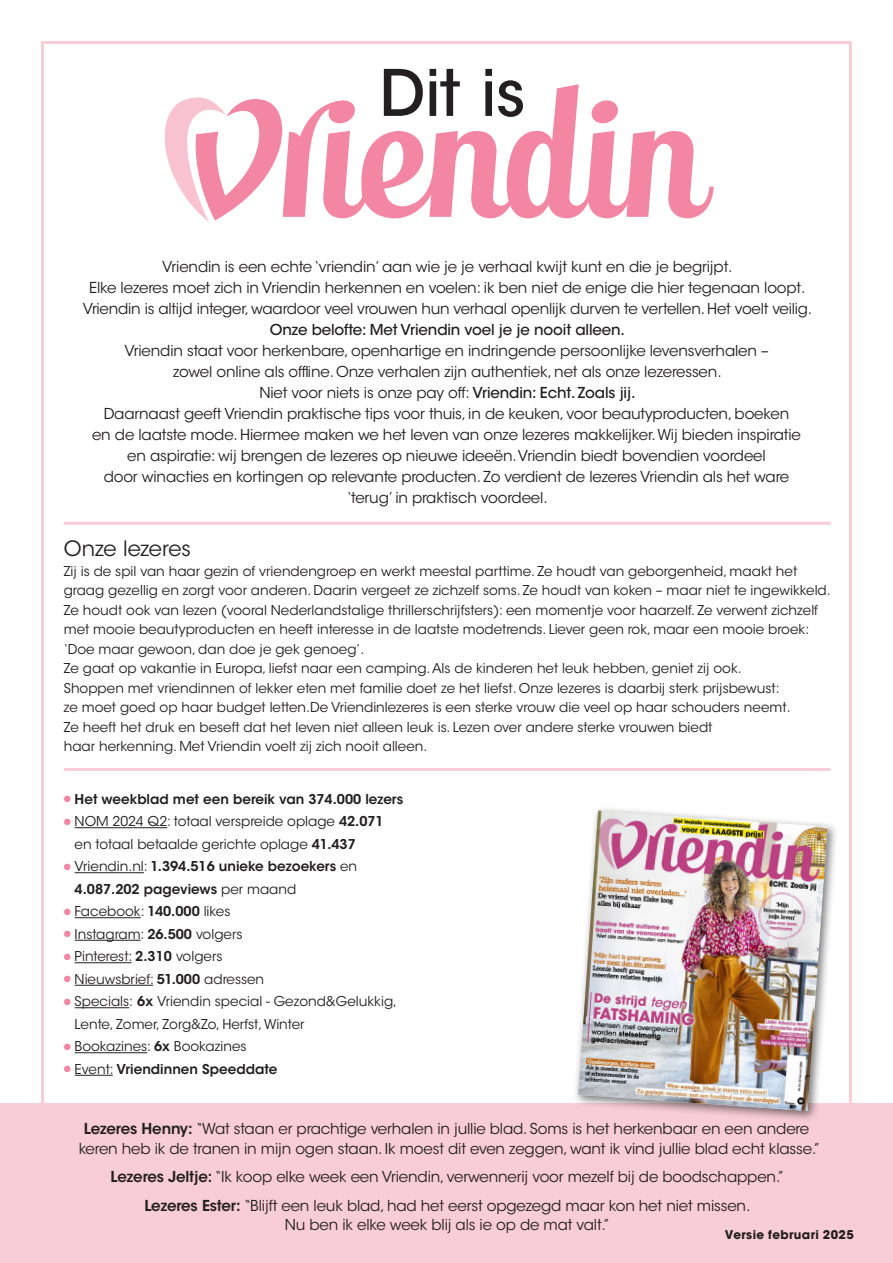
<style>
.page{position:relative;width:893px;height:1263px;background:#fff}
.page>*{position:absolute;margin:0;border:0;box-sizing:border-box;transform-origin:0 0}
.kop{font:500 63.45px "ITC Avant Garde Std";color:#231f20}
.tussenkop_AG{font:21px "ITC Avant Garde Std";letter-spacing:-.005em;color:#231f20}
.intro{font:15px/21px "ITC Avant Garde Std";letter-spacing:-.01em;color:#231f20;text-align:center}
.bodytekst{font:13.5px/19.5px "ITC Avant Garde Std";color:#231f20}
.bodytekst-2{font:600 13.5px/22.5px "ITC Avant Garde Std";color:#231f20}
.bodytekst_theinhardt_regular{font:700 12px "ITC Avant Garde Std";letter-spacing:.03em;color:#231f20}
.s1{font-weight:500}
.s2{color:#f386a3}
.s3{font-weight:600}
.s4{font-weight:400}
</style>
<div class="page">
<div style="left:0;top:1103px;width:893px;height:160px;background:#f9cdd7"></div>
<hr style="left:75px;top:827px;width:92px;height:1px;background:#231f20">
<hr style="left:75px;top:872px;width:69px;height:1px;background:#231f20">
<hr style="left:75px;top:917px;width:66px;height:1px;background:#231f20">
<hr style="left:75px;top:940px;width:66px;height:1px;background:#231f20">
<hr style="left:75px;top:962px;width:56px;height:1px;background:#231f20">
<hr style="left:75px;top:985px;width:78px;height:1px;background:#231f20">
<hr style="left:75px;top:1007px;width:54px;height:1px;background:#231f20">
<hr style="left:75px;top:1052px;width:72px;height:1px;background:#231f20">
<hr style="left:75px;top:1075px;width:38px;height:1px;background:#231f20">
<svg style="left:370px;top:84px;width:344px;height:135px"></svg>
<svg style="left:164px;top:97px;width:206px;height:125px"></svg>
<hr style="left:64px;top:522px;width:767px;height:3px;background:#f9cdd7">
<hr style="left:64px;top:768px;width:767px;height:3px;background:#f9cdd7">
<div style="left:573px;top:805px;width:266px;height:317px;background:#231f20;opacity:.6"></div>
<img style="left:578px;top:810px;width:249px;height:301px">
<p class="kop" style="left:379px;top:54px;width:148px">Dit is</p>
<p class="intro" style="left:83px;top:256px;width:731px">Vriendin is een echte ‘vriendin’ aan wie je je verhaal kwijt kunt en die je begrijpt.<br>Elke lezeres moet zich in Vriendin herkennen en voelen: ik ben niet de enige die hier tegenaan loopt.<br>Vriendin is altijd integer, waardoor veel vrouwen hun verhaal openlijk durven te vertellen. Het voelt veilig.<br><span class="s1">Onze belofte: Met Vriendin voel je je nooit alleen.</span></p>
<p class="intro" style="left:124px;top:340px;width:646px">Vriendin staat voor herkenbare, openhartige en indringende persoonlijke levensverhalen – zowel online als offline. Onze verhalen zijn authentiek, net als onze lezeressen.<br>Niet voor niets is onze pay off: <span class="s1">Vriendin: Echt. Zoals jij.</span></p>
<p class="intro" style="left:92px;top:403px;width:710px">Daarnaast geeft Vriendin praktische tips voor thuis, in de keuken, voor beautyproducten, boeken<br>en de laatste mode. Hiermee maken we het leven van onze lezeres makkelijker. Wij bieden inspiratie en aspiratie: wij brengen de lezeres op nieuwe ideeën. Vriendin biedt bovendien voordeel<br>door winacties en kortingen op relevante producten. Zo verdient de lezeres Vriendin als het ware ‘terug’ in praktisch voordeel.</p>
<p class="tussenkop_AG" style="left:64px;top:536px;width:129px">Onze lezeres</p>
<p class="bodytekst" style="left:64px;top:561px;width:768px">Zij is de spil van haar gezin of vriendengroep en werkt meestal parttime. Ze houdt van geborgenheid, maakt het graag gezellig en zorgt voor anderen. Daarin vergeet ze zichzelf soms. Ze houdt van koken – maar niet te ingewikkeld.<br>Ze houdt ook van lezen (vooral Nederlandstalige thrillerschrijfsters): een momentje voor haarzelf. Ze verwent zichzelf met mooie beautyproducten en heeft interesse in de laatste modetrends. Liever geen rok, maar een mooie broek: ‘Doe maar gewoon, dan doe je gek genoeg’.<br>Ze gaat op vakantie in Europa, liefst naar een camping. Als de kinderen het leuk hebben, geniet zij ook.<br>Shoppen met vriendinnen of lekker eten met familie doet ze het liefst. Onze lezeres is daarbij sterk prijsbewust:<br>ze moet goed op haar budget letten.De Vriendinlezeres is een sterke vrouw die veel op haar schouders neemt.<br>Ze heeft het druk en beseft dat het leven niet alleen leuk is. Lezen over andere sterke vrouwen biedt<br>haar herkenning. Met Vriendin voelt zij zich nooit alleen.</p>
<p class="bodytekst-2" style="left:64px;top:788px;width:341px"><span class="s2">●</span> Het weekblad met een bereik van 374.000 lezers</p>
<p class="bodytekst" style="left:75px;top:810px;width:311px;line-height:22.5px;text-indent:-11px"><span class="s2">●</span> NOM 2024 Q2: totaal verspreide oplage <span class="s3">42.071 </span>en totaal betaalde gerichte oplage <span class="s3">41.437</span></p>
<p class="bodytekst-2" style="left:75px;top:855px;width:284px;text-indent:-11px"><span class="s2">●</span> <span class="s4">Vriendin.nl:</span> 1.394.516 unieke bezoekers <span class="s4">en<br></span>4.087.202 pageviews <span class="s4">per maand</span></p>
<p class="bodytekst" style="left:64px;top:902px;width:168px"><span class="s2">●</span> Facebook: <span class="s3">140.000</span> likes</p>
<p class="bodytekst" style="left:64px;top:924px;width:180px"><span class="s2">●</span> Instagram: <span class="s3">26.500</span> volgers</p>
<p class="bodytekst" style="left:64px;top:947px;width:160px"><span class="s2">●</span> Pinterest: <span class="s3">2.310</span> volgers</p>
<p class="bodytekst" style="left:64px;top:969px;width:202px"><span class="s2">●</span> Nieuwsbrief: <span class="s3">51.000</span> adressen</p>
<p class="bodytekst" style="left:75px;top:990px;width:324px;line-height:22.5px;text-indent:-11px"><span class="s2">●</span> Specials: <span class="s3">6x</span> Vriendin special - Gezond&amp;Gelukkig,<br>Lente, Zomer, Zorg&amp;Zo, Herfst, Winter</p>
<p class="bodytekst" style="left:64px;top:1037px;width:184px"><span class="s2">●</span> Bookazines: <span class="s3">6x</span> Bookazines</p>
<p class="bodytekst-2" style="left:64px;top:1058px;width:215px"><span class="s2">●</span> <span class="s4">Event:</span> Vriendinnen Speeddate</p>
<p class="intro" style="left:79px;top:1119px;width:743px;line-height:19.5px"><span class="s3">Lezeres Henny:</span> “Wat staan er prachtige verhalen in jullie blad. Soms is het herkenbaar en een andere keren heb ik de tranen in mijn ogen staan. Ik moest dit even zeggen, want ik vind jullie blad echt klasse.”</p>
<p class="intro" style="left:110px;top:1167px;width:675px"><span class="s3">Lezeres Jeltje:</span> “Ik koop elke week een Vriendin, verwennerij voor mezelf bij de boodschappen.”</p>
<p class="intro" style="left:144px;top:1196px;width:608px;line-height:19.5px"><span class="s3">Lezeres Ester:</span> “Blijft een leuk blad, had het eerst opgezegd maar kon het niet missen.<br>Nu ben ik elke week blij als ie op de mat valt.”</p>
<p class="bodytekst_theinhardt_regular" style="left:725px;top:1227px;width:130px">Versie februari 2025</p>
</div>
